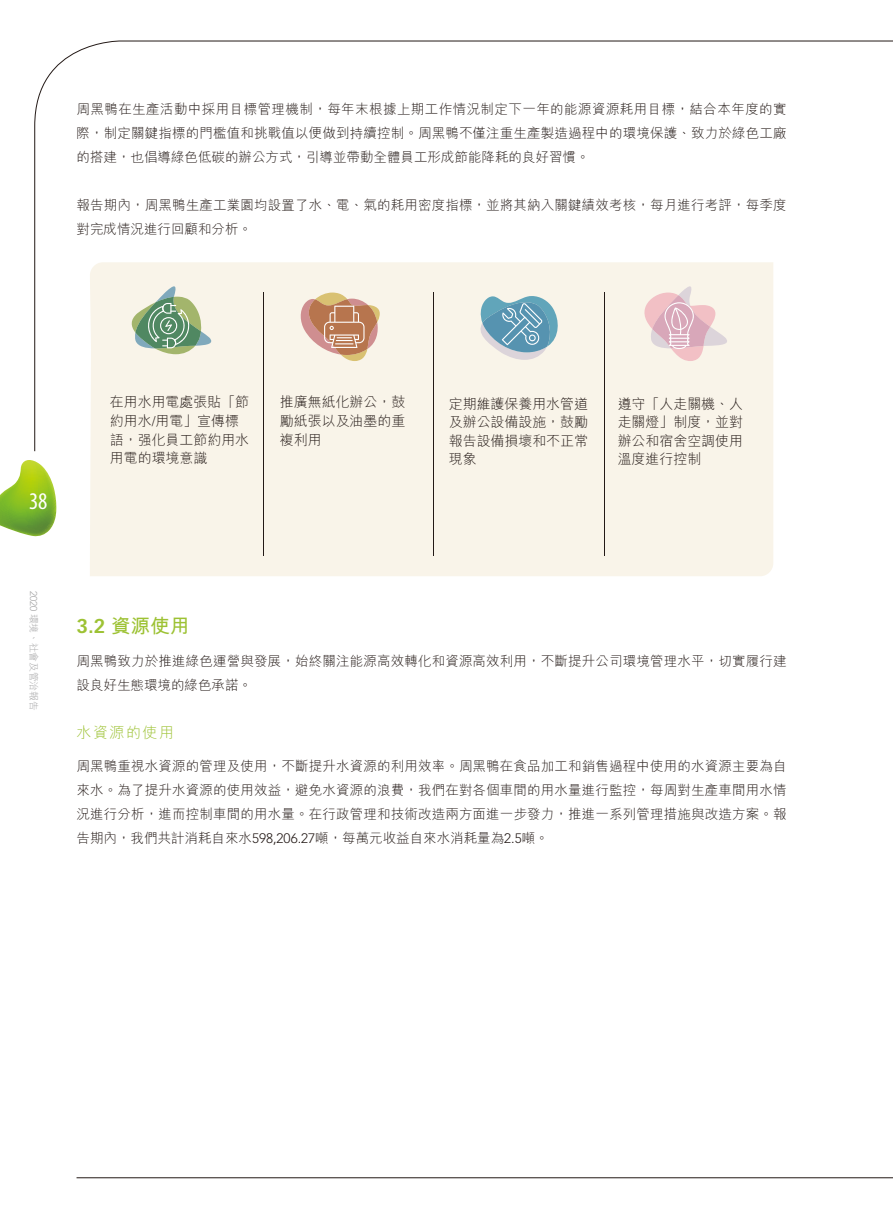
<style>
.page{position:relative;width:893px;height:1212px;background:#fff}
.page>*{position:absolute;margin:0;border:0;box-sizing:border-box;transform-origin:0 0}
.t1{font:condensed 24px "Myriad Pro";color:#fff}
.t2{font:19.5px "M Hei HK Bold E Ten B5 H";color:#9dc234}
.t3{font:15px "M Hei HK Light E Ten B5 H";letter-spacing:.1em;color:#9dc234}
.t4{font:13.95px/18.6px "M Hei HK Light E Ten B5 H";color:#231916;text-align:justify}
.t5{font:13.5px/24px "M Hei HK Light E Ten B5 H";letter-spacing:.01em;color:#231916;text-align:justify}
.t6{font:9.75px "M Hei HK Light E Ten B5 H";letter-spacing:-.01em;color:#9f9fa0}
.s1{font-family:"Vectora LT Std";font-weight:300}
.s2{font-family:"Vectora LT Std";font-weight:700}
</style>
<div class="page">
<svg style="left:0;top:460px;width:56px;height:76px"></svg>
<svg style="left:34px;top:41px;width:859px;height:411px"></svg>
<hr style="left:77px;top:1177px;width:816px;height:1px;background:#231916">
<div style="left:90px;top:262px;width:683px;height:314px;background:#f9f4e9"></div>
<svg style="left:130px;top:286px;width:85px;height:68px"></svg>
<svg style="left:299px;top:293px;width:82px;height:68px"></svg>
<svg style="left:476px;top:296px;width:84px;height:64px"></svg>
<svg style="left:642px;top:286px;width:89px;height:75px"></svg>
<hr style="left:263px;top:292px;width:1px;height:264px;background:#231916">
<hr style="left:434px;top:292px;width:1px;height:264px;background:#231916">
<hr style="left:604px;top:292px;width:1px;height:264px;background:#231916">
<p class="t5" style="left:77px;top:99px;width:712px">周黑鴨在生產活動中採用目標管理機制，每年末根據上期工作情況制定下一年的能源資源耗用目標，結合本年度的實際，制定關鍵指標的門檻值和挑戰值以便做到持續控制。周黑鴨不僅注重生產製造過程中的環境保護、致力於綠色工廠的搭建，也倡導綠色低碳的辦公方式，引導並帶動全體員工形成節能降耗的良好習慣。</p>
<p class="t5" style="left:77px;top:195px;width:712px">報告期內，周黑鴨生產工業園均設置了水、電、氣的耗用密度指標，並將其納入關鍵績效考核，每月進行考評，每季度對完成情況進行回顧和分析。</p>
<h1 class="t1" style="left:29px;top:491px;width:20px">38</h1>
<p class="t4" style="left:110px;top:395px;width:141px;text-align:left">在用水用電處張貼「節約用水/用電」宣傳標語，强化員工節約用水用電的環境意識</p>
<p class="t4" style="left:280px;top:395px;width:127px">推廣無紙化辦公，鼓勵紙張以及油墨的重複利用</p>
<p class="t4" style="left:449px;top:396px;width:141px">定期維護保養用水管道及辦公設備設施，鼓勵報告設備損壞和不正常現象</p>
<p class="t4" style="left:618px;top:396px;width:127px">遵守「人走關機、人走關燈」制度，並對辦公和宿舍空調使用溫度進行控制</p>
<p class="t6" style="left:37px;top:591px;width:120px;rotate:90deg"><span class="s1">2020</span> 環境、社會及管治報告</p>
<h2 class="t2" style="left:77px;top:618px;width:114px"><span class="s2">3.2</span> 資源使用</h2>
<p class="t5" style="left:77px;top:651px;width:712px">周黑鴨致力於推進綠色運營與發展，始終關注能源高效轉化和資源高效利用，不斷提升公司環境管理水平，切實履行建設良好生態環境的綠色承諾。</p>
<p class="t3" style="left:77px;top:727px;width:99px">水資源的使用</p>
<p class="t5" style="left:77px;top:756px;width:712px">周黑鴨重視水資源的管理及使用，不斷提升水資源的利用效率。周黑鴨在食品加工和銷售過程中使用的水資源主要為自來水。為了提升水資源的使用效益，避免水資源的浪費，我們在對各個車間的用水量進行監控，每周對生產車間用水情況進行分析，進而控制車間的用水量。在行政管理和技術改造兩方面進一步發力，推進一系列管理措施與改造方案。報告期內，我們共計消耗自來水<span class="s1">598,206.27</span>噸，每萬元收益自來水消耗量為<span class="s1">2.5</span>噸。</p>
</div>
